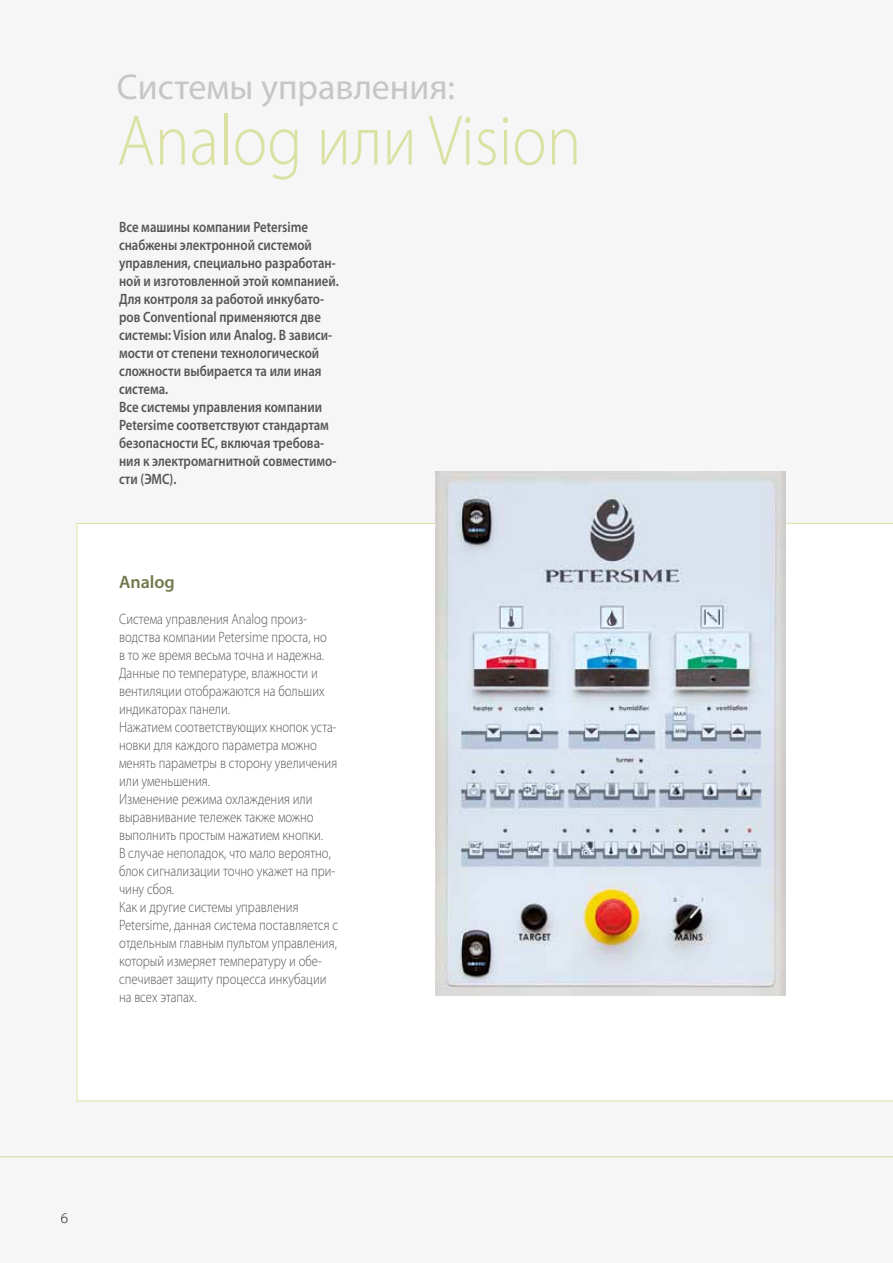
<style>
.page{position:relative;width:893px;height:1263px;background:#f6f6f6}
.page>*{position:absolute;margin:0;border:0;box-sizing:border-box;transform-origin:0 0}
.t1{font:300 72px "Myriad Pro";color:#dbe1a2;scale:.9 1}
.t2{font:36px "Myriad Pro";color:#c5c6c6}
.t3{font:600 18px "Myriad Pro";color:#71794d}
.t4{font:300 15px/18px "Myriad Pro";color:#565656;scale:.85 1}
.t5{font:600 15px/18px "Myriad Pro";color:#565656;scale:.85 1}
.t6{font:300 15px "Myriad Pro";color:#1a1a18}
</style>
<div class="page">
<hr style="left:0;top:1156px;width:893px;height:1px;background:#dbe1a2">
<div style="left:77px;top:523px;width:816px;height:578px;background:#fff"></div>
<img style="left:436px;top:471px;width:350px;height:524px">
<h2 class="t2" style="left:117px;top:65px;width:340px">Системы управления:</h2>
<h1 class="t1" style="left:117px;top:97px;width:518px">Analog или Vision</h1>
<p class="t5" style="left:119px;top:218px;width:260px">Все машины компании Petersime снабжены электронной системой управления, специально разработан&shy;ной и изготовленной этой компанией.<br>Для контроля за работой инкубато&shy;ров Conventional применяются две системы: Vision или Analog. В зависи&shy;мости от степени технологической сложности выбирается та или иная система.<br>Все системы управления компании<br>Petersime соответствуют стандартам безопасности ЕС, включая требова&shy;ния к электромагнитной совместимо&shy;сти (ЭМС).</p>
<p class="t3" style="left:119px;top:570px;width:57px">Analog</p>
<p class="t4" style="left:119px;top:609px;width:259px">Система управления Analog произ&shy;водства компании Petersime проста, но<br>в то же время весьма точна и надежна.<br>Данные по температуре, влажности и вентиляции отображаются на больших индикаторах панели.<br>Нажатием соответствующих кнопок уста&shy;новки для каждого параметра можно менять параметры в сторону увеличения или уменьшения.<br>Изменение режима охлаждения или выравнивание тележек также можно выполнить простым нажатием кнопки.<br>В случае неполадок, что мало вероятно, блок сигнализации точно укажет на при&shy;чину сбоя.<br>Как и другие системы управления Petersime, данная система поставляется с отдельным главным пультом управления, который измеряет температуру и обе&shy;спечивает защиту процесса инкубации на всех этапах.</p>
<p class="t6" style="left:61px;top:1209px;width:9px">6</p>
</div>
